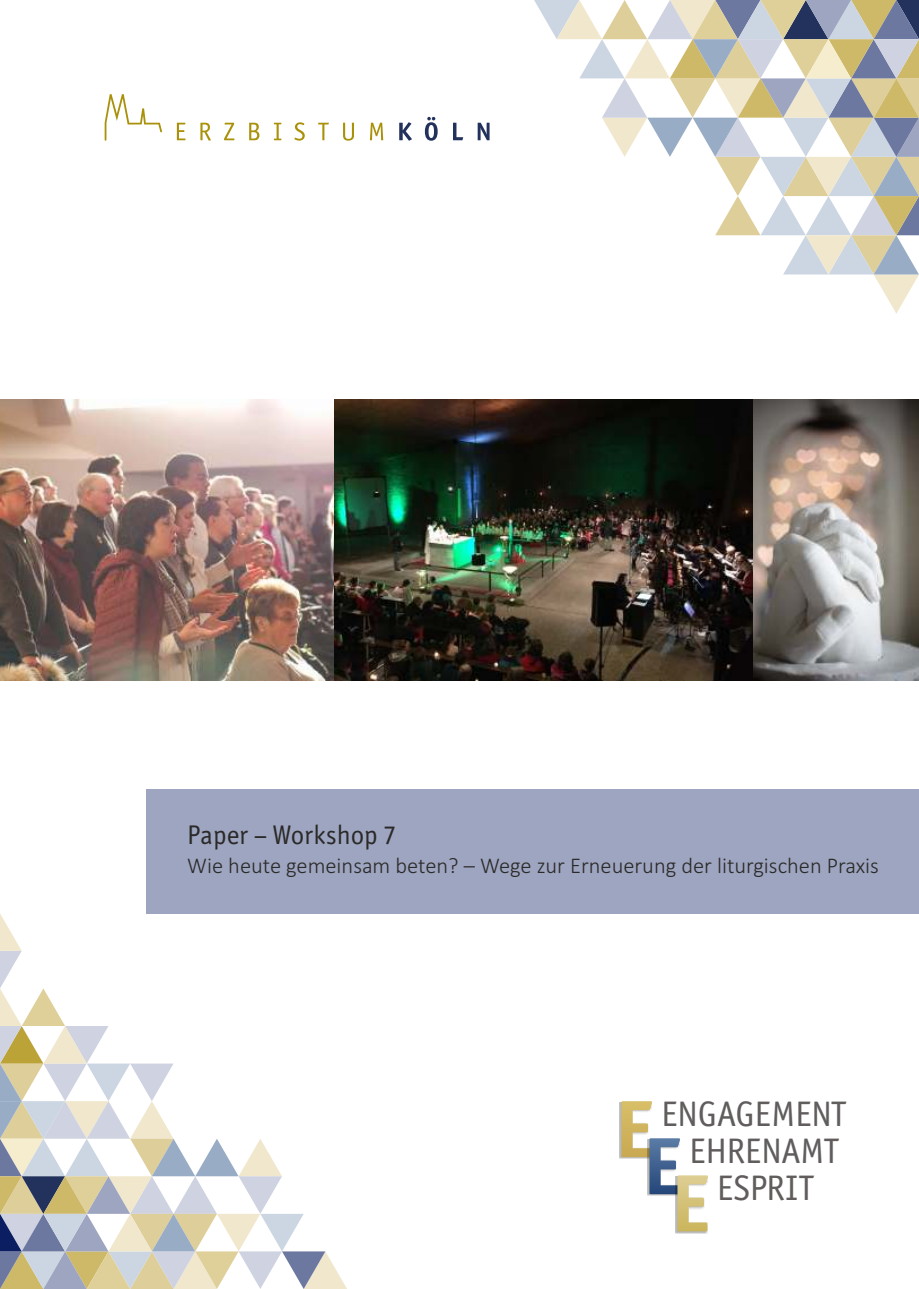
<style>
.page{position:relative;width:919px;height:1289px;background:#fff}
.page>*{position:absolute;margin:0;border:0;box-sizing:border-box;transform-origin:0 0}
.t1{font:35.55px/74.1px "Officina Sans ITCTT Book";color:#605d5c}
.t2{font:27px "Officina Sans ITCTT Book";color:#2b2a29}
.t3{font:300 22.5px "Calibri";color:#2b2a29}
</style>
<div class="page">
<img style="left:619px;top:1102px;width:2px;height:56px">
<svg style="left:621px;top:1101px;width:31px;height:57px"></svg>
<img style="left:647px;top:1139px;width:28px;height:56px">
<svg style="left:648px;top:1137px;width:32px;height:57px"></svg>
<img style="left:675px;top:1176px;width:32px;height:56px">
<svg style="left:676px;top:1173px;width:32px;height:58px"></svg>
<svg style="left:534px;top:0;width:384px;height:314px"></svg>
<svg style="left:0;top:913px;width:347px;height:375px"></svg>
<div style="left:147px;top:789px;width:771px;height:124px;background:#9ea5c0"></div>
<img style="left:0;top:399px;width:334px;height:281px">
<img style="left:752px;top:399px;width:166px;height:281px">
<img style="left:334px;top:399px;width:418px;height:281px">
<svg style="left:177px;top:123px;width:8px;height:17px"></svg>
<svg style="left:200px;top:123px;width:11px;height:18px"></svg>
<svg style="left:224px;top:123px;width:10px;height:17px"></svg>
<svg style="left:249px;top:123px;width:10px;height:17px"></svg>
<svg style="left:274px;top:123px;width:7px;height:17px"></svg>
<svg style="left:294px;top:122px;width:11px;height:19px"></svg>
<svg style="left:318px;top:123px;width:11px;height:17px"></svg>
<svg style="left:343px;top:123px;width:11px;height:18px"></svg>
<svg style="left:370px;top:123px;width:13px;height:17px"></svg>
<svg style="left:399px;top:122px;width:13px;height:19px"></svg>
<svg style="left:425px;top:117px;width:12px;height:24px"></svg>
<svg style="left:453px;top:123px;width:10px;height:17px"></svg>
<svg style="left:477px;top:123px;width:12px;height:17px"></svg>
<svg style="left:105px;top:94px;width:57px;height:47px"></svg>
<p class="t2" style="left:187px;top:823px;width:211px">Paper – Workshop 7</p>
<p class="t3" style="left:187px;top:856px;width:693px">Wie heute gemeinsam beten? – Wege zur Erneuerung der liturgischen Praxis</p>
<h1 class="t1" style="left:716px;top:1079px;width:131px;text-indent:-56px">ENGAGEMENT<br>ESPRIT</h1>
<h1 class="t1" style="left:689px;top:1116px;width:151px">EHRENAMT</h1>
</div>
